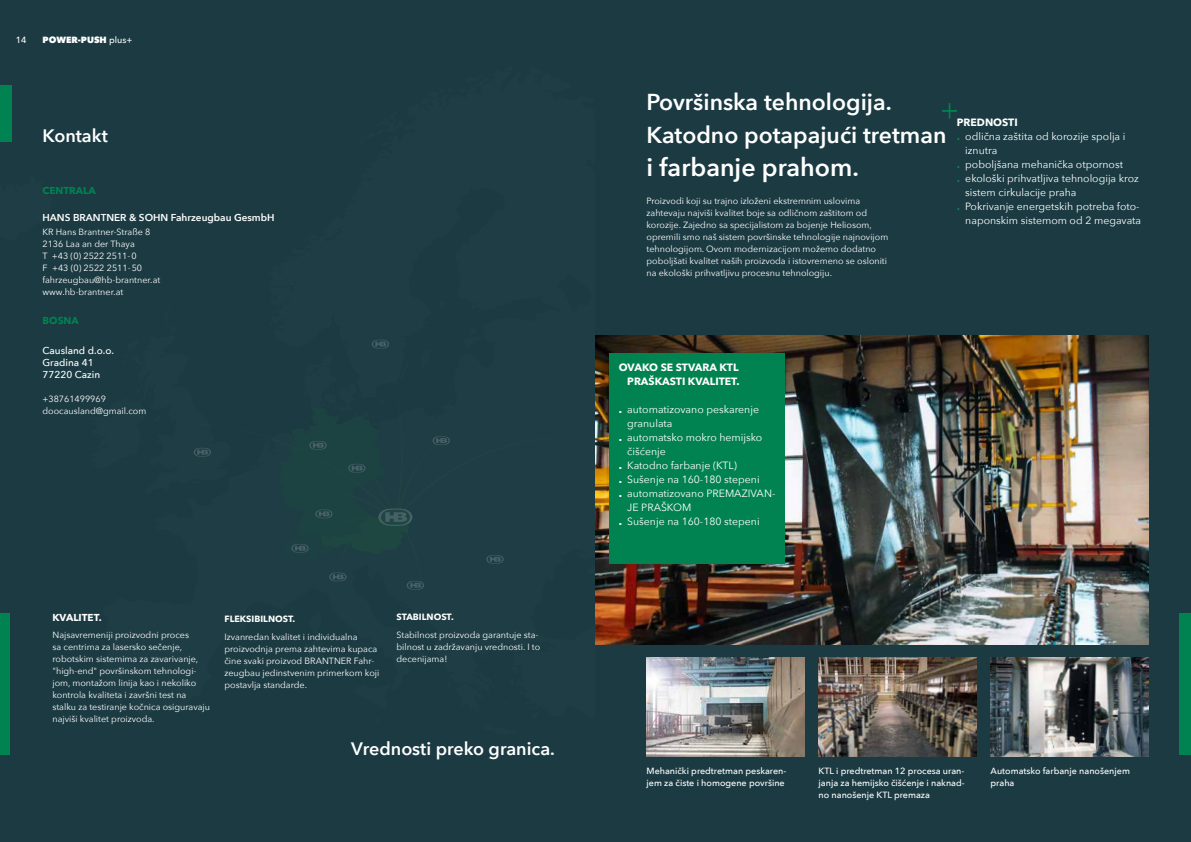
<style>
.page{position:relative;width:1191px;height:842px;background:#fff}
.page>*{position:absolute;margin:0;border:0;box-sizing:border-box;transform-origin:0 0}
.t1{font:600 25px "Avenir Next";color:#fff}
.t2{font:600 23px/33px "Avenir Next";color:#fff}
.t3{font:600 18px "Avenir Next";color:#fff}
.t4{font:10.5px "Avenir Next";color:#fff}
.t5{font:700 10.5px/14px "Avenir Next LT Pro";color:#fff;text-align:right}
.t6{font:600 10px "Avenir Next";color:#fff}
.t7{font:500 10px/12px "Avenir Next";color:#fff}
.t8{font:700 10px "Avenir Next LT Pro";color:#008351}
.t9{font:700 10px "Avenir Next LT Pro";color:#fff}
.t10{font:9px/12px "Avenir Next";color:#fff}
.t11{font:500 9px/12px "Avenir Next";color:#fff}
.t12{font:700 9px "Avenir Next LT Pro";color:#fff}
.t13{font:800 9px "Avenir Next";color:#fff}
.s1{font-weight:500}
.s2{font-family:"Helvetica Neue LT Std";font-weight:800;color:#008351}
.s3{font-family:"Helvetica Neue LT Std";font-weight:800}
</style>
<div class="page">
<div style="left:0;top:0;width:595px;height:842px;background:#1b3a42"></div>
<svg style="left:193px;top:339px;width:311px;height:251px"></svg>
<div style="left:0;top:85px;width:11px;height:57px;background:#008351"></div>
<div style="left:595px;top:0;width:596px;height:842px;background:#1b3a42"></div>
<div style="left:1179px;top:613px;width:12px;height:142px;background:#008351"></div>
<img style="left:595px;top:335px;width:553px;height:309px">
<img style="left:990px;top:658px;width:158px;height:99px">
<svg style="left:942px;top:103px;width:14px;height:15px"></svg>
<div style="left:609px;top:354px;width:175px;height:210px;background:#008351"></div>
<img style="left:818px;top:658px;width:158px;height:99px">
<img style="left:646px;top:658px;width:158px;height:99px">
<div style="left:0;top:613px;width:9px;height:142px;background:#008351"></div>
<p class="t11" style="left:16px;top:33px;width:12px">14</p>
<p class="t13" style="left:43px;top:34px;width:91px">POWER-PUSH <span class="s1">plus+</span></p>
<h3 class="t3" style="left:43px;top:120px;width:67px">Kontakt</h3>
<p class="t8" style="left:43px;top:185px;width:55px">CENTRALA</p>
<p class="t6" style="left:43px;top:208px;width:233px">HANS BRANTNER &amp; SOHN Fahrzeugbau GesmbH</p>
<p class="t10" style="left:43px;top:226px;width:119px">KR Hans Brantner-Straße 8<br>2136 Laa an der Thaya<br>T +43 (0) 2522 2511-0<br>F +43 (0) 2522 2511-50 fahrzeugbau@hb-brantner.at www.hb-brantner.at</p>
<p class="t8" style="left:43px;top:314px;width:38px">BOSNA</p>
<p class="t7" style="left:43px;top:344px;width:73px">Causland d.o.o.<br>Gradina 41<br>77220 Cazin</p>
<p class="t10" style="left:43px;top:392px;width:105px">+38761499969 doocausland@gmail.com</p>
<p class="t9" style="left:52px;top:611px;width:51px">KVALITET.</p>
<p class="t10" style="left:52px;top:629px;width:159px">Najsavremeniji proizvodni proces<br>sa centrima za lasersko sečenje, robotskim sistemima za zavarivanje, "high-end" površinskom tehnologi&shy;jom, montažom linija kao i nekoliko kontrola kvaliteta i završni test na stalku za testiranje kočnica osiguravaju najviši kvalitet proizvoda.</p>
<p class="t12" style="left:224px;top:613px;width:72px">FLEKSIBILNOST.</p>
<p class="t10" style="left:224px;top:630px;width:156px">Izvanredan kvalitet i individualna proizvodnja prema zahtevima kupaca čine svaki proizvod BRANTNER Fahr&shy;zeugbau jedinstvenim primerkom koji postavlja standarde.</p>
<p class="t12" style="left:396px;top:611px;width:59px">STABILNOST.</p>
<p class="t10" style="left:396px;top:628px;width:145px">Stabilnost proizvoda garantuje sta&shy;bilnost u zadržavanju vrednosti. I to decenijama!</p>
<h3 class="t3" style="left:351px;top:733px;width:205px">Vrednosti preko granica.</h3>
<h2 class="t2" style="left:646px;top:85px;width:301px">Površinska tehnologija.<br>Katodno potapajući tretman</h2>
<h1 class="t1" style="left:646px;top:146px;width:214px">i farbanje prahom.</h1>
<p class="t10" style="left:646px;top:195px;width:243px">Proizvodi koji su trajno izloženi ekstremnim uslovima zahtevaju najviši kvalitet boje sa odličnom zaštitom od korozije. Zajedno sa specijalistom za bojenje Heliosom, opremili smo naš sistem površinske tehnologije najnovijom tehnologijom. Ovom modernizacijom možemo dodatno poboljšati kvalitet naših proizvoda i istovremeno se osloniti na ekološki prihvatljivu procesnu tehnologiju.</p>
<p class="t5" style="left:956px;top:115px;width:62px">PREDNOSTI</p>
<p class="t4" style="left:956px;top:127px;width:170px"><span class="s2">.</span> odlična zaštita od korozije spolja i</p>
<p class="t4" style="left:965px;top:141px;width:34px">iznutra</p>
<p class="t4" style="left:956px;top:155px;width:168px"><span class="s2">.</span> poboljšana mehanička otpornost</p>
<p class="t4" style="left:956px;top:169px;width:183px"><span class="s2">.</span> ekološki prihvatljiva tehnologija kroz</p>
<p class="t4" style="left:965px;top:183px;width:113px">sistem cirkulacije praha</p>
<p class="t4" style="left:956px;top:197px;width:184px"><span class="s2">.</span> Pokrivanje energetskih potreba foto-</p>
<p class="t4" style="left:965px;top:211px;width:177px">naponskim sistemom od 2 megavata</p>
<p class="t5" style="left:619px;top:360px;width:122px">OVAKO SE STVARA KTL<br>PRAŠKASTI KVALITET.</p>
<p class="t4" style="left:619px;top:400px;width:142px"><span class="s3">.</span> automatizovano peskarenje</p>
<p class="t4" style="left:627px;top:414px;width:47px">granulata</p>
<p class="t4" style="left:619px;top:428px;width:145px"><span class="s3">.</span> automatsko mokro hemijsko</p>
<p class="t4" style="left:627px;top:442px;width:40px">čišćenje</p>
<p class="t4" style="left:619px;top:456px;width:120px"><span class="s3">.</span> Katodno farbanje (KTL)</p>
<p class="t4" style="left:619px;top:470px;width:142px"><span class="s3">.</span> Sušenje na 160-180 stepeni</p>
<p class="t4" style="left:619px;top:484px;width:158px"><span class="s3">.</span> automatizovano PREMAZIVAN-</p>
<p class="t4" style="left:627px;top:498px;width:66px">JE PRAŠKOM</p>
<p class="t4" style="left:619px;top:512px;width:142px"><span class="s3">.</span> Sušenje na 160-180 stepeni</p>
<p class="t11" style="left:646px;top:765px;width:141px">Mehanički predtretman peskaren&shy;jem za čiste i homogene površine</p>
<p class="t11" style="left:818px;top:765px;width:148px;text-align:justify">KTL i predtretman 12 procesa uran&shy;janja za hemijsko čišćenje i naknad&shy;no nanošenje KTL premaza</p>
<p class="t11" style="left:990px;top:765px;width:141px">Automatsko farbanje nanošenjem praha</p>
</div>
